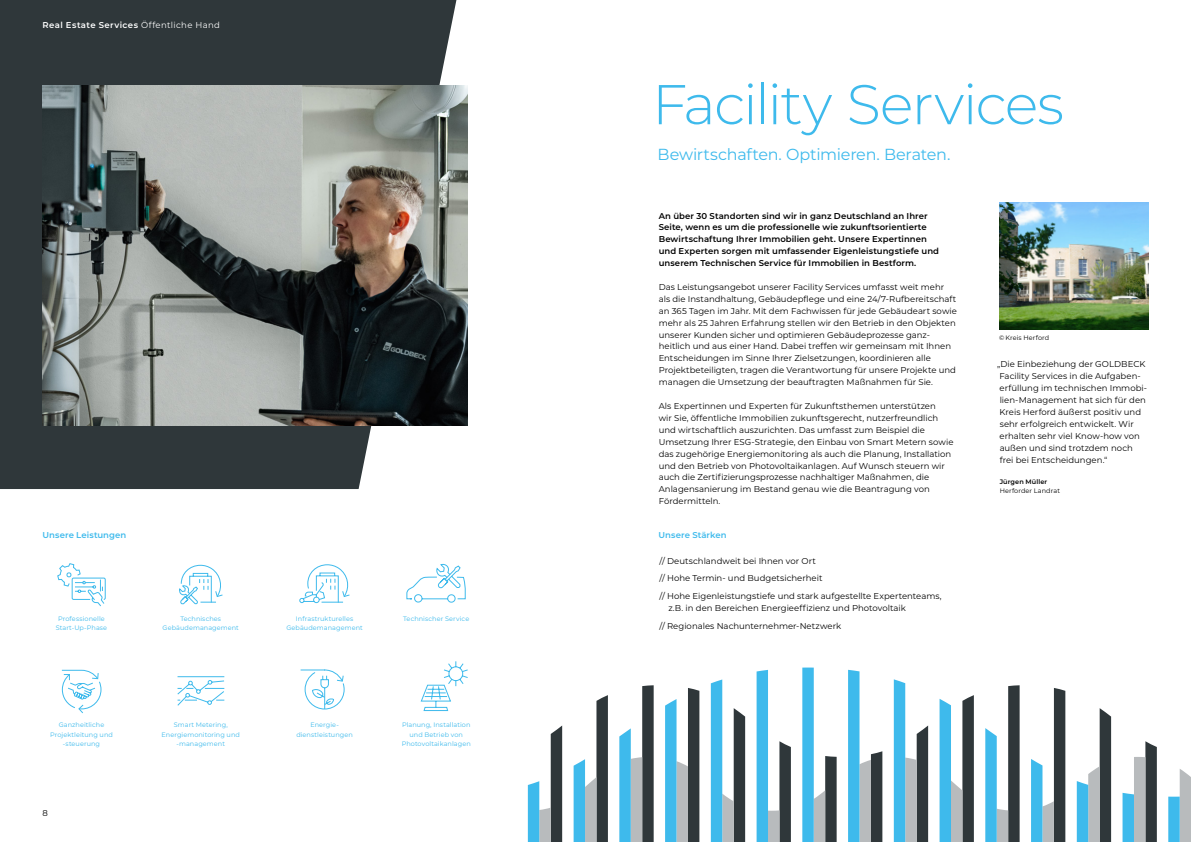
<style>
.page{position:relative;width:1191px;height:842px;background:#fff}
.page>*{position:absolute;margin:0;border:0;box-sizing:border-box;transform-origin:0 0}
.t1{font:300 56px "Goldbeck Next";letter-spacing:-.03em;color:#3ebaec}
.t2{font:16px "Goldbeck Next";letter-spacing:-.015em;color:#3ebaec}
.t3{font:8.5px/11.9px "Goldbeck Next";color:#000}
.t4{font:600 8.5px/11.9px "Goldbeck Next";letter-spacing:.01em;color:#000}
.t5{font:600 8.5px "Goldbeck Next";letter-spacing:.05em;color:#fff}
.t6{font:600 8.5px "Goldbeck Next";letter-spacing:.005em;color:#3ebaec}
.t7{font:6.5px/9.1px "Goldbeck Next";letter-spacing:.01em;color:#3ebaec;text-align:center}
.t8{font:6.5px "Goldbeck Next";letter-spacing:.015em;color:#000}
.t9{font:600 6.5px "Goldbeck Next";letter-spacing:.015em;color:#000}
.s1{font-weight:400}
</style>
<div class="page">
<svg style="left:0;top:0;width:456px;height:489px;background:#3f4649"></svg>
<svg style="left:177px;top:676px;width:48px;height:30px"></svg>
<svg style="left:61px;top:669px;width:41px;height:45px"></svg>
<svg style="left:57px;top:563px;width:49px;height:44px"></svg>
<img style="left:999px;top:203px;width:149px;height:127px">
<img style="left:43px;top:85px;width:425px;height:340px">
<svg style="left:420px;top:661px;width:48px;height:50px"></svg>
<svg style="left:406px;top:563px;width:60px;height:40px"></svg>
<svg style="left:300px;top:669px;width:45px;height:41px"></svg>
<svg style="left:299px;top:564px;width:51px;height:40px"></svg>
<svg style="left:179px;top:564px;width:44px;height:41px"></svg>
<svg style="left:528px;top:725px;width:34px;height:117px"></svg>
<svg style="left:573px;top:695px;width:35px;height:147px"></svg>
<svg style="left:619px;top:685px;width:34px;height:157px"></svg>
<svg style="left:665px;top:688px;width:34px;height:154px"></svg>
<svg style="left:711px;top:679px;width:34px;height:163px"></svg>
<svg style="left:756px;top:670px;width:35px;height:172px"></svg>
<svg style="left:802px;top:667px;width:34px;height:175px"></svg>
<svg style="left:848px;top:670px;width:34px;height:172px"></svg>
<svg style="left:893px;top:679px;width:35px;height:163px"></svg>
<svg style="left:939px;top:695px;width:35px;height:147px"></svg>
<svg style="left:985px;top:685px;width:34px;height:157px"></svg>
<svg style="left:1031px;top:688px;width:34px;height:154px"></svg>
<svg style="left:1076px;top:708px;width:35px;height:134px"></svg>
<svg style="left:1122px;top:741px;width:34px;height:101px"></svg>
<svg style="left:1168px;top:769px;width:23px;height:73px"></svg>
<p class="t5" style="left:43px;top:19px;width:179px">Real Estate Services <span class="s1">Öffentliche Hand</span></p>
<p class="t6" style="left:43px;top:528px;width:85px">Unsere Leistungen</p>
<p class="t7" style="left:56px;top:614px;width:53px">Professionelle<br>Start-Up-Phase</p>
<p class="t7" style="left:163px;top:614px;width:78px">Technisches<br>Gebäudemanagement</p>
<p class="t7" style="left:50px;top:720px;width:64px">Ganzheitliche<br>Projektleitung und -steuerung</p>
<p class="t3" style="left:43px;top:807px;width:7px">8</p>
<p class="t7" style="left:162px;top:720px;width:80px">Smart Metering,<br>Energiemonitoring und -management</p>
<p class="t7" style="left:286px;top:614px;width:78px">Infrastrukturelles<br>Gebäudemanagement</p>
<p class="t7" style="left:296px;top:720px;width:58px">Energie&shy;dienstleistungen</p>
<p class="t7" style="left:403px;top:614px;width:68px">Technischer Service</p>
<p class="t7" style="left:402px;top:720px;width:70px">Planung, Installation und Betrieb von<br>Photovoltaikanlagen</p>
<h1 class="t1" style="left:652px;top:66px;width:413px">Facility Services</h1>
<h2 class="t2" style="left:657px;top:143px;width:294px">Bewirtschaften. Optimieren. Beraten.</h2>
<p class="t4" style="left:658px;top:209px;width:282px">An über 30 Standorten sind wir in ganz Deutschland an Ihrer Seite, wenn es um die professionelle wie zukunftsorientierte Bewirtschaftung Ihrer Immobilien geht. Unsere Expertinnen und Experten sorgen mit umfassender Eigenleistungstiefe und unserem Technischen Service für Immobilien in Bestform.</p>
<p class="t3" style="left:658px;top:281px;width:300px">Das Leistungsangebot unserer Facility Services umfasst weit mehr als die Instandhaltung, Gebäudepflege und eine 24/7-Rufbereitschaft an 365 Tagen im Jahr. Mit dem Fachwissen für jede Gebäudeart sowie mehr als 25 Jahren Erfahrung stellen wir den Betrieb in den Objekten unserer Kunden sicher und optimieren Gebäudeprozesse ganz&shy;heitlich und aus einer Hand. Dabei treffen wir gemeinsam mit Ihnen Entscheidungen im Sinne Ihrer Zielsetzungen, koordinieren alle Projektbeteiligten, tragen die Verantwortung für unsere Projekte und managen die Umsetzung der beauftragten Maßnahmen für Sie.</p>
<p class="t3" style="left:658px;top:400px;width:296px">Als Expertinnen und Experten für Zukunftsthemen unterstützen<br>wir Sie, öffentliche Immobilien zukunftsgerecht, nutzerfreundlich und wirtschaftlich auszurichten. Das umfasst zum Beispiel die Umsetzung Ihrer ESG-Strategie, den Einbau von Smart Metern sowie das zugehörige Energiemonitoring als auch die Planung, Installation und den Betrieb von Photovoltaikanlagen. Auf Wunsch steuern wir auch die Zertifizierungsprozesse nachhaltiger Maßnahmen, die Anlagensanierung im Bestand genau wie die Beantragung von Fördermitteln.</p>
<p class="t6" style="left:658px;top:528px;width:69px">Unsere Stärken</p>
<p class="t3" style="left:659px;top:551px;width:284px;line-height:17.9px">// Deutschlandweit bei Ihnen vor Ort<br>// Hohe Termin- und Budgetsicherheit<br>// Hohe Eigenleistungstiefe und stark aufgestellte Expertenteams,</p>
<p class="t3" style="left:659px;top:599px;width:248px;line-height:17.9px;text-indent:9px">z.B. in den Bereichen Energieeffizienz und Photovoltaik // Regionales Nachunternehmer-Netzwerk</p>
<p class="t8" style="left:999px;top:334px;width:51px">© Kreis Herford</p>
<p class="t3" style="left:997px;top:358px;width:152px">„Die Einbeziehung der GOLDBECK<br>Facility Services in die Aufgaben&shy;erfüllung im technischen Immobi&shy;lien-Management hat sich für den<br>Kreis Herford äußerst positiv und sehr erfolgreich entwickelt. Wir erhalten sehr viel Know-how von außen und sind trotzdem noch<br>frei bei Entscheidungen.“</p>
<p class="t9" style="left:999px;top:477px;width:49px">Jürgen Müller</p>
<p class="t8" style="left:999px;top:486px;width:62px">Herforder Landrat</p>
</div>
